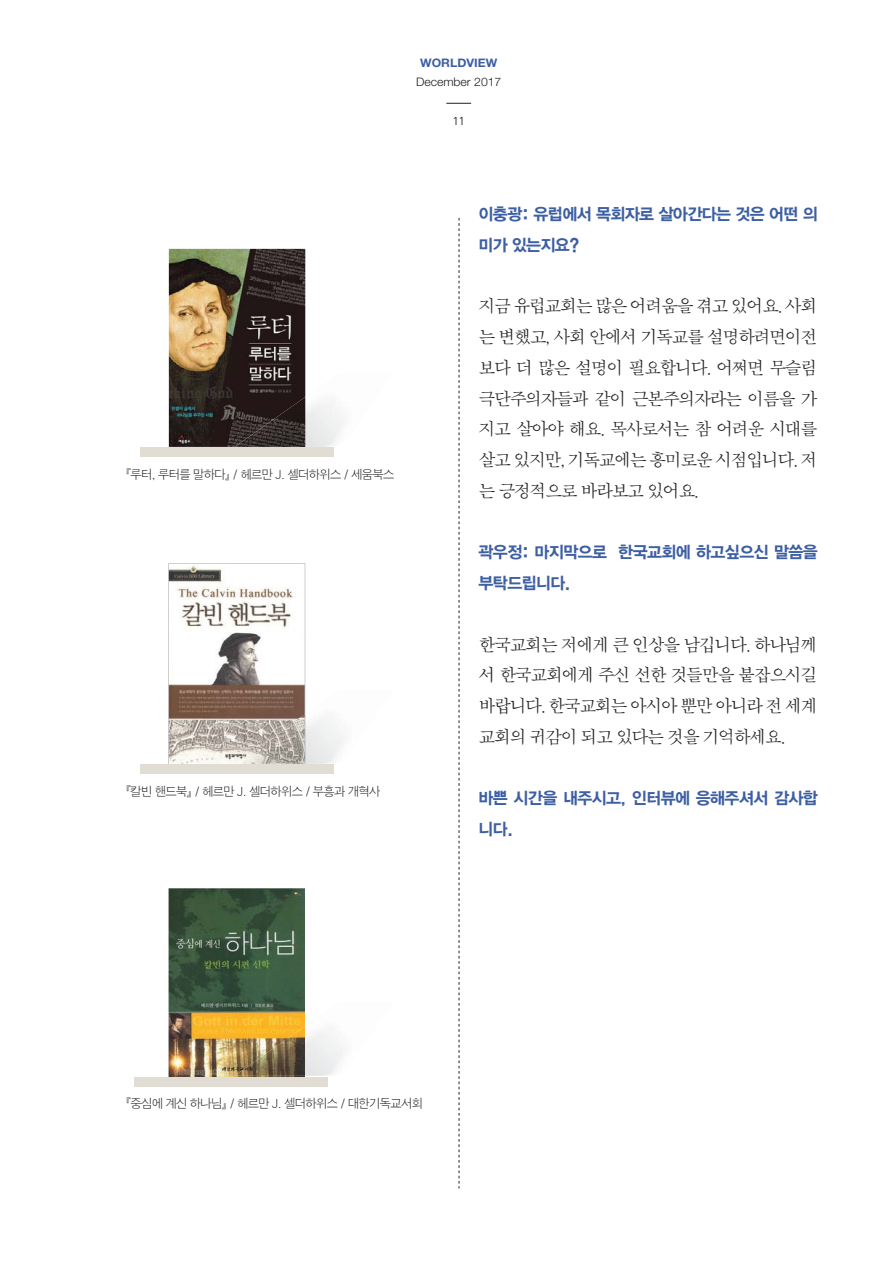
<style>
.page{position:relative;width:893px;height:1263px;background:#fff}
.page>*{position:absolute;margin:0;border:0;box-sizing:border-box;transform-origin:0 0}
.t1{font:17.4px/30.8px "SM3 S Pmu 02 KS Cms UHC H";letter-spacing:-.1em;color:#231f20;text-align:justify}
.t2{font:16.65px/30.8px "Yoon Gothic B KS Cms UHC H";letter-spacing:-.035em;color:#3d5fa3}
.t3{font:12.3px "SM3 S Pgo JS 01 KS Cms UHC H";letter-spacing:-.1em;color:#231f20}
.t4{font:300 11.7px "Helvetica Neue LT Pro";color:#231f20;scale:1.04 1}
.t5{font:700 11.7px "Helvetica Neue LT Pro";color:#3d5fa3;scale:1.04 1}
.t6{font:11.4px "DIN";color:#231f20}
</style>
<div class="page">
<svg style="left:446px;top:103px;width:25px;height:1px"></svg>
<svg style="left:168px;top:563px;width:137px;height:201px"></svg>
<img style="left:169px;top:888px;width:136px;height:189px">
<img style="left:169px;top:249px;width:136px;height:198px">
<div style="left:140px;top:447px;width:194px;height:10px;background:#e2ddd4"></div>
<div style="left:140px;top:764px;width:194px;height:10px;background:#e2ddd4"></div>
<div style="left:134px;top:1077px;width:193px;height:10px;background:#e2ddd4"></div>
<svg style="left:459px;top:218px;width:1px;height:971px"></svg>
<img style="left:305px;top:373px;width:39px;height:74px">
<img style="left:234px;top:397px;width:71px;height:50px">
<img style="left:234px;top:714px;width:72px;height:50px">
<img style="left:234px;top:1026px;width:71px;height:50px">
<p class="t5" style="left:420px;top:56px;width:76px">WORLDVIEW</p>
<p class="t4" style="left:416px;top:75px;width:84px">December 2017</p>
<p class="t6" style="left:453px;top:113px;width:13px">11</p>
<p class="t3" style="left:125px;top:468px;width:271px">『루터, 루터를 말하다』 / 헤르만 J. 셀더하위스 / 세움북스</p>
<p class="t3" style="left:125px;top:786px;width:257px">『칼빈 핸드북』 / 헤르만 J. 셀더하위스 / 부흥과 개혁사</p>
<p class="t2" style="left:478px;top:200px;width:341px">이충광: 유럽에서 목회자로 살아간다는 것은 어떤 의 미가 있는지요?</p>
<p class="t1" style="left:478px;top:292px;width:341px">지금 유럽교회는 많은 어려움을 겪고 있어요. 사회 는 변했고, 사회 안에서 기독교를 설명하려면이전 보다 더 많은 설명이 필요합니다. 어쩌면 무슬림 극단주의자들과 같이 근본주의자라는 이름을 가 지고 살아야 해요. 목사로서는 참 어려운 시대를 살고 있지만, 기독교에는 흥미로운 시점입니다. 저 는 긍정적으로 바라보고 있어요.</p>
<p class="t2" style="left:478px;top:538px;width:341px">곽우정: 마지막으로 한국교회에 하고싶으신 말씀을 부탁드립니다.</p>
<p class="t1" style="left:478px;top:630px;width:341px">한국교회는 저에게 큰 인상을 남깁니다. 하나님께 서 한국교회에게 주신 선한 것들만을 붙잡으시길 바랍니다. 한국교회는 아시아 뿐만 아니라 전 세계 교회의 귀감이 되고 있다는 것을 기억하세요.</p>
<p class="t2" style="left:478px;top:784px;width:341px">바쁜 시간을 내주시고, 인터뷰에 응해주셔서 감사합 니다.</p>
<p class="t3" style="left:125px;top:1097px;width:299px">『중심에 계신 하나님』 / 헤르만 J. 셀더하위스 / 대한기독교서회</p>
</div>
